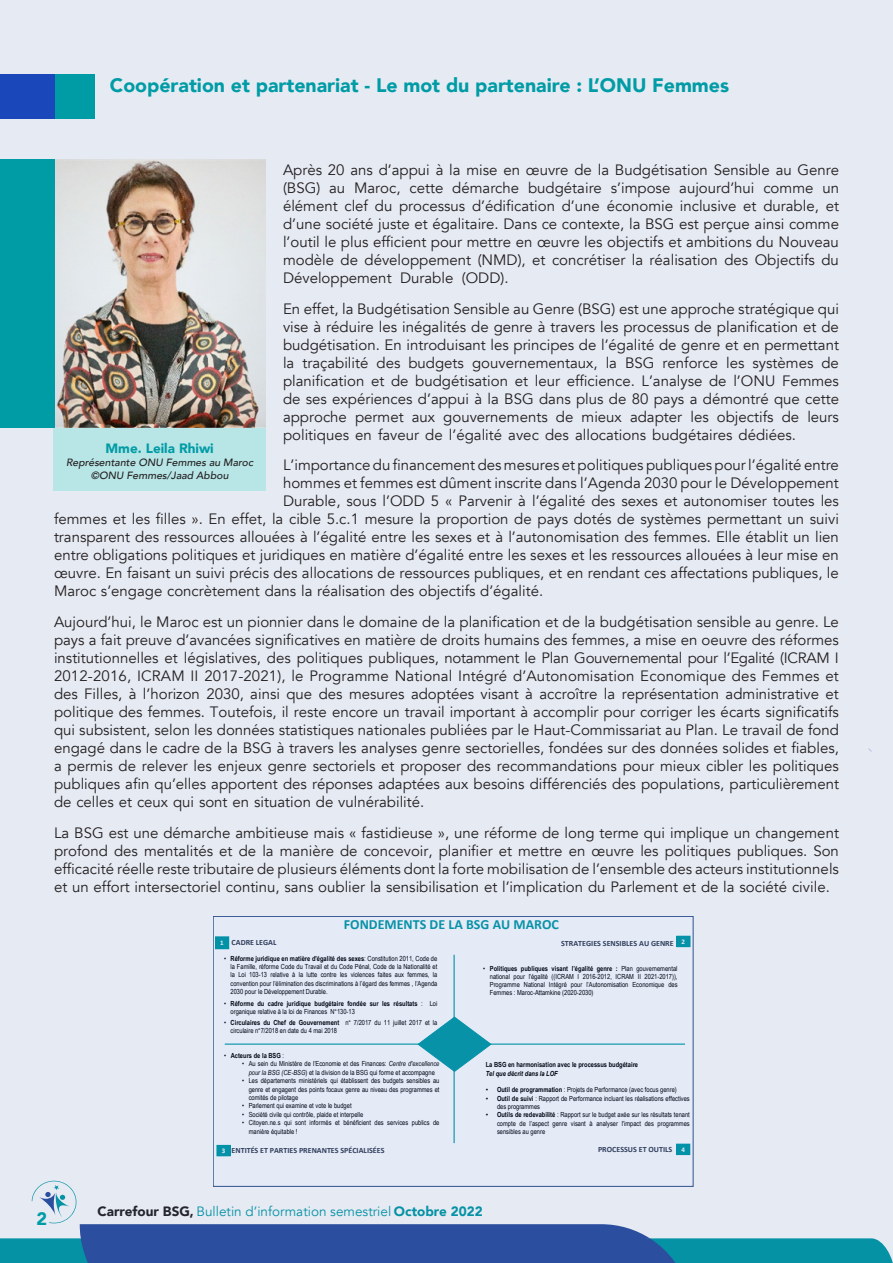
<style>
.page{position:relative;width:893px;height:1263px;background:#e6eaf3}
.page>*{position:absolute;margin:0;border:0;box-sizing:border-box;transform-origin:0 0}
.t1{font:900 19.5px "Avenir";color:#009ca6}
.t2{font:900 18px "Avenir";color:#009ca6}
.t3{font:15px/18px "Avenir";color:#231f20;text-align:justify}
.t4{font:700 13.95px "Calibri";color:#079ca5}
.t5{font:13.5px "Avenir";color:#009ca6}
.t6{font:900 13.5px "Avenir";color:#009ca6}
.t7{font:italic 500 10.5px "Avenir";color:#231f20}
.t8{font:700 7.95px "Calibri";color:#333f50}
.t9{font:7.05px/8.6px "Arial Narrow";color:#000;text-align:justify}
.t10{font:700 7.05px/8.6px "Arial Narrow";color:#000}
.t11{font:700 7.05px "Calibri";color:#fff}
.s1{font-weight:700}
.s2{font-weight:400}
.s3{font-family:"Calibri";font-weight:400}
.s4{font-family:"Calibri"}
.s5{font-style:italic}
.s6{font-family:"Arial"}
.s7{font-size:7.05px;color:#fff}
.s8{font-weight:900;color:#231f20}
.s9{font-weight:900}
</style>
<div class="page">
<div style="left:53px;top:428px;width:213px;height:63px;background:#b8e5e6"></div>
<img style="left:54px;top:159px;width:212px;height:268px">
<div style="left:0;top:75px;width:56px;height:44px;background:#1a47ba"></div>
<div style="left:55px;top:75px;width:39px;height:44px;background:#009ca6"></div>
<div style="left:0;top:159px;width:54px;height:269px;background:#009ca6"></div>
<hr style="left:892px;top:160px;width:1px;height:301px;background:#009ca6">
<svg style="left:0;top:1181px;width:893px;height:82px"></svg>
<div style="left:213px;top:916px;width:480px;height:270px;background:#e5eaf7"></div>
<div style="left:213px;top:916px;width:480px;height:270px;border:1px solid #2f528f"></div>
<p class="t1" style="left:110px;top:68px;width:621px">Coopération et partenariat - Le mot du partenaire : L’ONU Femmes</p>
<p class="t3" style="left:283px;top:161px;width:557px">Après 20 ans d’appui à la mise en œuvre de la Budgétisation Sensible au Genre (BSG) au Maroc, cette démarche budgétaire s’impose aujourd’hui comme un élément clef du processus d’édification d’une économie inclusive et durable, et d’une société juste et égalitaire. Dans ce contexte, la BSG est perçue ainsi comme l’outil le plus efficient pour mettre en œuvre les objectifs et ambitions du Nouveau modèle de développement (NMD), et concrétiser la réalisation des Objectifs du Développement Durable (ODD).</p>
<p class="t3" style="left:283px;top:300px;width:558px">En effet, la Budgétisation Sensible au Genre (BSG) est une approche stratégique qui vise à réduire les inégalités de genre à travers les processus de planification et de budgétisation. En introduisant les principes de l’égalité de genre et en permettant la traçabilité des budgets gouvernementaux, la BSG renforce les systèmes de planification et de budgétisation et leur efficience. L’analyse de l’ONU Femmes de ses expériences d’appui à la BSG dans plus de 80 pays a démontré que cette approche permet aux gouvernements de mieux adapter les objectifs de leurs politiques en faveur de l’égalité avec des allocations budgétaires dédiées.</p>
<p class="t3" style="left:283px;top:457px;width:557px">L’importance du financement des mesures et politiques publiques pour l’égalité entre</p>
<p class="t3" style="left:283px;top:475px;width:557px">hommes et femmes est dûment inscrite dans l’Agenda 2030 pour le Développement</p>
<p class="t3" style="left:283px;top:493px;width:557px">Durable, sous l’ODD 5 « Parvenir à l’égalité des sexes et autonomiser toutes les</p>
<p class="t3" style="left:54px;top:511px;width:786px">femmes et les filles ». En effet, la cible 5.c.1 mesure la proportion de pays dotés de systèmes permettant un suivi</p>
<p class="t3" style="left:54px;top:529px;width:786px">transparent des ressources allouées à l’égalité entre les sexes et à l’autonomisation des femmes. Elle établit un lien</p>
<p class="t3" style="left:54px;top:547px;width:786px">entre obligations politiques et juridiques en matière d’égalité entre les sexes et les ressources allouées à leur mise en</p>
<p class="t3" style="left:54px;top:565px;width:786px">œuvre. En faisant un suivi précis des allocations de ressources publiques, et en rendant ces affectations publiques, le</p>
<p class="t3" style="left:54px;top:583px;width:491px">Maroc s’engage concrètement dans la réalisation des objectifs d’égalité.</p>
<p class="t3" style="left:54px;top:613px;width:786px">Aujourd’hui, le Maroc est un pionnier dans le domaine de la planification et de la budgétisation sensible au genre. Le pays a fait preuve d’avancées significatives en matière de droits humains des femmes, a mise en oeuvre des réformes institutionnelles et législatives, des politiques publiques, notamment le Plan Gouvernemental pour l’Egalité (ICRAM I 2012-2016, ICRAM II 2017-2021), le Programme National Intégré d’Autonomisation Economique des Femmes et des Filles, à l’horizon 2030, ainsi que des mesures adoptées visant à accroître la représentation administrative et politique des femmes. Toutefois, il reste encore un travail important à accomplir pour corriger les écarts significatifs qui subsistent, selon les données statistiques nationales publiées par le Haut-Commissariat au Plan. Le travail de fond engagé dans le cadre de la BSG à travers les analyses genre sectorielles, fondées sur des données solides et fiables, a permis de relever les enjeux genre sectoriels et proposer des recommandations pour mieux cibler les politiques publiques afin qu’elles apportent des réponses adaptées aux besoins différenciés des populations, particulièrement de celles et ceux qui sont en situation de vulnérabilité.</p>
<p class="t3" style="left:54px;top:824px;width:786px">La BSG est une démarche ambitieuse mais « fastidieuse », une réforme de long terme qui implique un changement profond des mentalités et de la manière de concevoir, planifier et mettre en œuvre les politiques publiques. Son efficacité réelle reste tributaire de plusieurs éléments dont la forte mobilisation de l’ensemble des acteurs institutionnels et un effort intersectoriel continu, sans oublier la sensibilisation et l’implication du Parlement et de la société civile.</p>
<p class="t6" style="left:106px;top:437px;width:110px">Mme. Leila Rhiwi</p>
<p class="t7" style="left:66px;top:456px;width:189px">Représentante ONU Femmes au Maroc</p>
<p class="t7" style="left:91px;top:469px;width:139px">©ONU Femmes/Jaad Abbou</p>
<p class="t4" style="left:344px;top:915px;width:217px">FONDEMENTS DE LA BSG AU MAROC</p>
<p class="t8" style="left:232px;top:936px;width:46px">CADRE LEGAL</p>
<p class="t8" style="left:561px;top:937px;width:126px">STRATEGIES SENSIBLES AU GENRE <sup>2</sup></p>
<p class="t9" style="left:490px;top:964px;width:189px;text-indent:-7px">• <span class="s1">Politiques publiques visant l’égalité genre :</span> Plan gouvernemental national pour l'égalité ((ICRAM I 2016-2012, ICRAM II 2021-2017)), Programme National Intégré pour l’Autonomisation Economique des Femmes : Maroc-Attamkine (2020-2030)</p>
<p class="t11" style="left:220px;top:938px;width:5px">1</p>
<p class="t9" style="left:231px;top:954px;width:208px;text-indent:-7px">• <span class="s1">Réforme juridique en matière d'égalité des sexes</span>: Constitution 2011, Code de la Famille, réforme Code du Travail et du Code Pénal, Code de la Nationalité et la Loi 103-13 relative à la lutte contre les violences faites aux femmes, la convention pour l’élimination des discriminations à l’égard des femmes , l’Agenda 2030 pour le Développement Durable.</p>
<p class="t10" style="left:231px;top:999px;width:208px;line-height:7.9px;text-indent:-7px"><span class="s2">•</span> Réforme du cadre juridique budgétaire fondée sur les résultats <span class="s2">: Loi organique relative à la loi de Finances N</span><span class="s3">°</span><span class="s2">130-13</span></p>
<p class="t9" style="left:231px;top:1018px;width:208px;line-height:8.1px;text-indent:-7px">• <span class="s1">Circulaires du Chef de Gouvernement</span> n<span class="s4">°</span> 7/2017 du 11 juillet 2017 et la circulaire n<span class="s4">°</span>7/2018 en date du 4 mai 2018</p>
<p class="t2" style="left:37px;top:1203px;width:12px">2</p>
<p class="t10" style="left:224px;top:1051px;width:61px"><span class="s2">•</span> Acteurs de la BSG <span class="s2">:</span></p>
<p class="t9" style="left:242px;top:1059px;width:199px;text-align:center">• Au sein du Ministère de l’Economie et des Finances: <span class="s5">Centre d'excellence pour la BSG (CE-BSG</span>) et la division de la BSG qui forme et accompagne</p>
<p class="t9" style="left:249px;top:1076px;width:192px;text-indent:-7px">• Les départements ministériels qui établissent des budgets sensibles au genre et engagent des points focaux genre au niveau des programmes et comités de pilotage</p>
<p class="t9" style="left:242px;top:1101px;width:111px">• Parlement qui examine et vote le budget</p>
<p class="t9" style="left:242px;top:1109px;width:123px">• Société civile qui contrôle, plaide et interpelle</p>
<p class="t9" style="left:249px;top:1118px;width:192px;text-indent:-7px">• Citoyen.ne.s qui sont informés et bénéficient des services publics de manière équitable !</p>
<p class="t8" style="left:232px;top:1144px;width:154px">ENTITÉS ET PARTIES PRENANTES SPÉCIALISÉES</p>
<p class="t11" style="left:222px;top:1145px;width:5px">3</p>
<p class="t10" style="left:486px;top:1060px;width:154px">La BSG en harmonisation avec le processus budgétaire<br><span class="s5">Tel que décrit dans la LOF</span></p>
<p class="t9" style="left:486px;top:1085px;width:193px"><span class="s6">•</span> <span class="s1">Outil de programmation</span> : Projets de Performance (avec focus genre)</p>
<p class="t9" style="left:497px;top:1094px;width:194px;text-indent:-11px"><span class="s6">•</span> <span class="s1">Outil de suivi</span> : Rapport de Performance incluant les réalisations effectives des programmes</p>
<p class="t9" style="left:497px;top:1110px;width:194px;text-indent:-11px"><span class="s6">•</span> <span class="s1">Outils de redevabilité</span> : Rapport sur le budget axée sur les résultats tenant compte de l’aspect genre visant à analyser l'impact des programmes sensibles au genre</p>
<p class="t8" style="left:598px;top:1143px;width:88px">PROCESSUS ET OUTILS <span class="s7">4</span></p>
<p class="t5" style="left:97px;top:1203px;width:387px"><span class="s8">Carrefour BSG,</span> Bulletin d’information semestriel <span class="s9">Octobre 2022</span></p>
</div>
